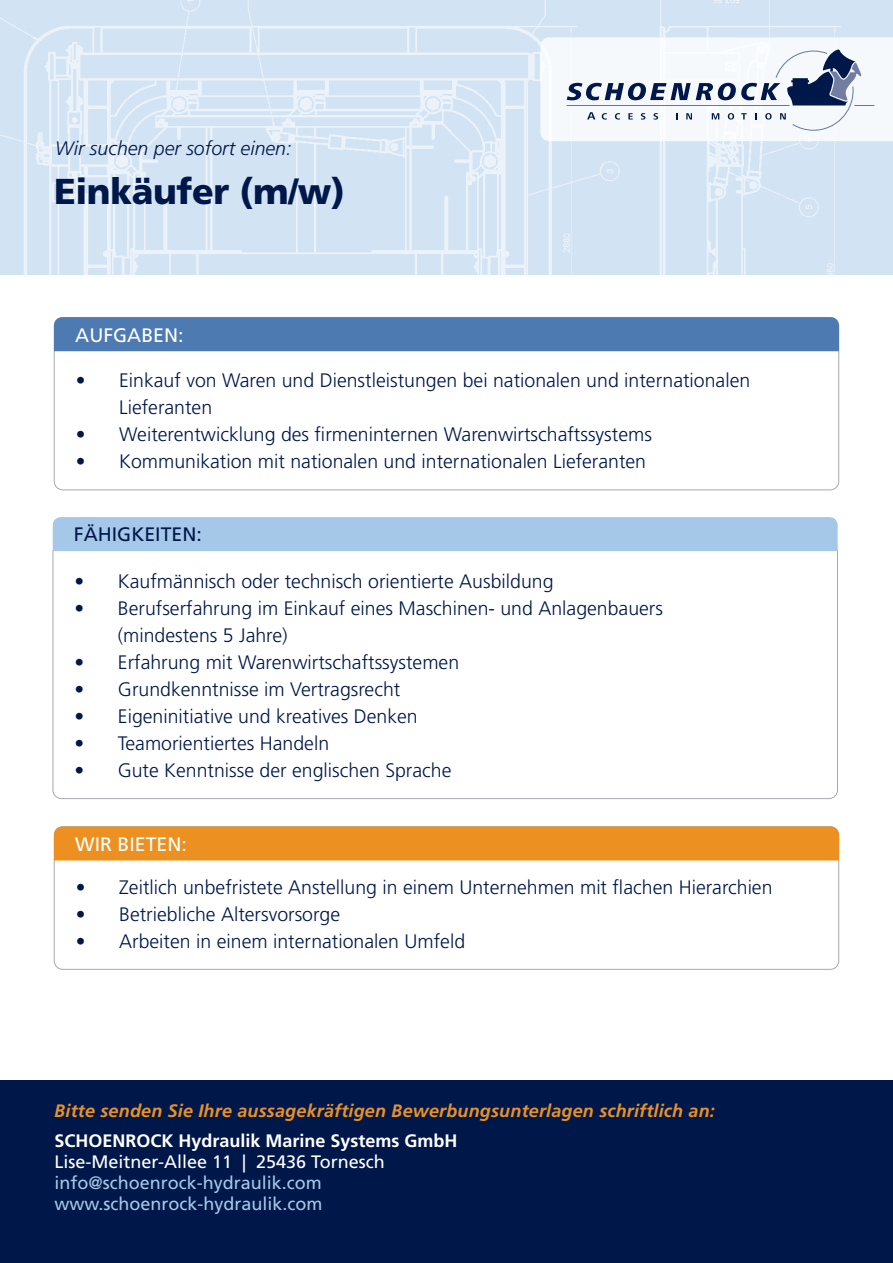
<style>
.page{position:relative;width:893px;height:1263px;background:#fff}
.page>*{position:absolute;margin:0;border:0;box-sizing:border-box;transform-origin:0 0}
.t1{font:900 36px "Frutiger";letter-spacing:-.01em;color:#00174a}
.t2{font:300 19.5px "Frutiger";color:#00174a}
.t3{font:italic 300 19.5px "Frutiger";color:#00174a}
.t4{font:19.5px "Frutiger";color:#fff}
.t5{font:19.5px "Frutiger";color:#00174a}
.t6{font:italic 700 18px "Frutiger";letter-spacing:.01em;color:#ec9121}
.t7{font:18px "Frutiger";color:#a5c8e8}
.t8{font:700 18px "Frutiger";color:#fff}
.t9{font:18px "Frutiger";color:#fff}
</style>
<div class="page">
<div style="left:0;top:1080px;width:893px;height:183px;background:#00174a"></div>
<div style="left:0;top:0;width:893px;height:275px;background:#d2e3f3"></div>
<img style="left:0;top:0;width:841px;height:275px">
<svg style="left:540px;top:37px;width:353px;height:104px;background:#dadfe8"></svg>
<div style="left:54px;top:826px;width:785px;height:34px;background:#ec9121"></div>
<div style="left:54px;top:317px;width:785px;height:34px;background:#4c7ab1"></div>
<div style="left:53px;top:517px;width:785px;height:34px;background:#a5c8e8"></div>
<p class="t3" style="left:55px;top:137px;width:238px">Wir suchen per sofort einen:</p>
<p class="t1" style="left:54px;top:170px;width:293px">Einkäufer (m/w)</p>
<p class="t4" style="left:75px;top:324px;width:110px">AUFGABEN:</p>
<p class="t2" style="left:76px;top:369px;width:676px">• Einkauf von Waren und Dienstleistungen bei nationalen und internationalen</p>
<p class="t2" style="left:119px;top:396px;width:95px">Lieferanten</p>
<p class="t2" style="left:76px;top:423px;width:578px">• Weiterentwicklung des firmeninternen Warenwirtschaftssystems</p>
<p class="t2" style="left:76px;top:450px;width:572px">• Kommunikation mit nationalen und internationalen Lieferanten</p>
<p class="t5" style="left:74px;top:523px;width:129px">FÄHIGKEITEN:</p>
<p class="t2" style="left:74px;top:570px;width:481px">• Kaufmännisch oder technisch orientierte Ausbildung</p>
<p class="t2" style="left:74px;top:597px;width:590px">• Berufserfahrung im Einkauf eines Maschinen- und Anlagenbauers</p>
<p class="t2" style="left:118px;top:624px;width:171px">(mindestens 5 Jahre)</p>
<p class="t2" style="left:74px;top:651px;width:386px">• Erfahrung mit Warenwirtschaftssystemen</p>
<p class="t2" style="left:74px;top:678px;width:327px">• Grundkenntnisse im Vertragsrecht</p>
<p class="t2" style="left:74px;top:705px;width:345px">• Eigeninitiative und kreatives Denken</p>
<p class="t2" style="left:74px;top:732px;width:256px">• Teamorientiertes Handeln</p>
<p class="t2" style="left:74px;top:759px;width:378px">• Gute Kenntnisse der englischen Sprache</p>
<p class="t4" style="left:75px;top:832px;width:113px">WIR BIETEN:</p>
<p class="t2" style="left:76px;top:876px;width:698px">• Zeitlich unbefristete Anstellung in einem Unternehmen mit flachen Hierarchien</p>
<p class="t2" style="left:76px;top:903px;width:266px">• Betriebliche Altersvorsorge</p>
<p class="t2" style="left:76px;top:930px;width:391px">• Arbeiten in einem internationalen Umfeld</p>
<p class="t6" style="left:54px;top:1100px;width:662px">Bitte senden Sie Ihre aussagekräftigen Bewerbungsunterlagen schriftlich an:</p>
<p class="t8" style="left:54px;top:1130px;width:405px">SCHOENROCK Hydraulik Marine Systems GmbH</p>
<p class="t9" style="left:54px;top:1151px;width:332px">Lise-Meitner-Allee 11 | 25436 Tornesch</p>
<p class="t7" style="left:54px;top:1172px;width:269px">info@schoenrock-hydraulik.com</p>
<p class="t7" style="left:54px;top:1193px;width:270px">www.schoenrock-hydraulik.com</p>
</div>
